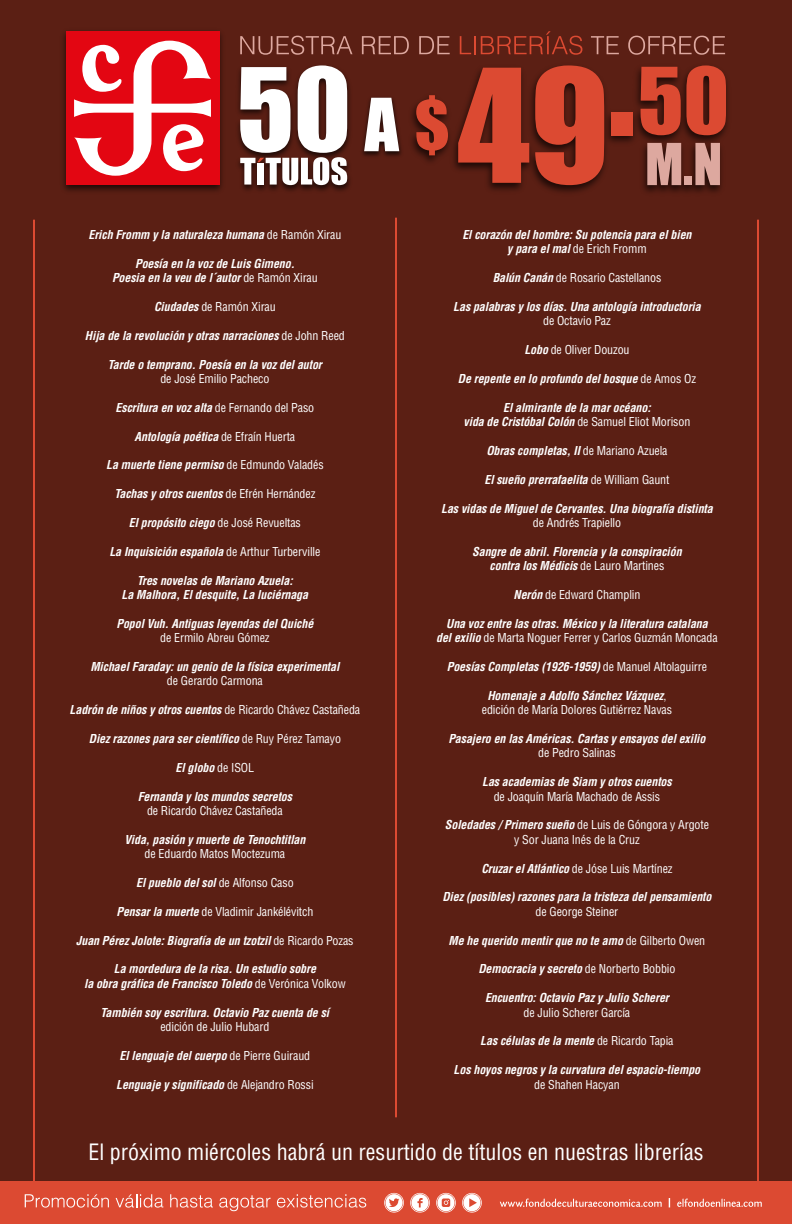
<style>
.page{position:relative;width:792px;height:1224px;background:#5b1f14}
.page>*{position:absolute;margin:0;border:0;box-sizing:border-box;transform-origin:0 0}
.t1{font:condensed 22px "Helvetica";color:#fff}
.t2{font:italic 700 condensed 12px/14.4px "Helvetica";letter-spacing:-.01em;color:#fff;text-align:center}
.t3{font:condensed 12px/14.4px "Helvetica";letter-spacing:-.01em;color:#fff;text-align:center}
.s1{font-weight:400;font-style:normal}
.s2{font-weight:700;font-style:italic}
</style>
<div class="page">
<hr style="left:395px;top:218px;width:2px;height:899px;background:#dc4a32">
<hr style="left:757px;top:220px;width:2px;height:961px;background:#dc4a32">
<hr style="left:33px;top:220px;width:2px;height:961px;background:#dc4a32">
<svg style="left:240px;top:36px;width:112px;height:19px"></svg>
<svg style="left:362px;top:36px;width:47px;height:18px"></svg>
<svg style="left:419px;top:36px;width:31px;height:18px"></svg>
<svg style="left:460px;top:31px;width:122px;height:24px"></svg>
<svg style="left:591px;top:36px;width:28px;height:18px"></svg>
<svg style="left:628px;top:36px;width:97px;height:19px"></svg>
<img style="left:362px;top:97px;width:40px;height:59px">
<svg style="left:364px;top:98px;width:35px;height:53px;background:#cec1be"></svg>
<img style="left:412px;top:67px;width:316px;height:126px">
<svg style="left:416px;top:95px;width:32px;height:60px"></svg>
<svg style="left:458px;top:68px;width:71px;height:115px"></svg>
<svg style="left:535px;top:65px;width:69px;height:120px;background:#ba3e2a"></svg>
<div style="left:612px;top:112px;width:21px;height:23px;background:#dc4a32"></div>
<svg style="left:641px;top:65px;width:85px;height:70px;background:#af3b27"></svg>
<svg style="left:647px;top:143px;width:34px;height:42px"></svg>
<div style="left:684px;top:177px;width:8px;height:8px;background:#dda89f"></div>
<svg style="left:695px;top:143px;width:25px;height:42px"></svg>
<img style="left:238px;top:71px;width:112px;height:120px">
<svg style="left:240px;top:65px;width:107px;height:120px"></svg>
<img style="left:63px;top:31px;width:159px;height:160px">
<div style="left:66px;top:32px;width:153px;height:153px;background:#e30612"></div>
<svg style="left:74px;top:41px;width:137px;height:135px"></svg>
<div style="left:0;top:1181px;width:792px;height:43px;background:#dc4a32"></div>
<svg style="left:25px;top:1194px;width:84px;height:14px"></svg>
<svg style="left:116px;top:1194px;width:47px;height:14px"></svg>
<svg style="left:170px;top:1194px;width:43px;height:14px"></svg>
<svg style="left:219px;top:1195px;width:52px;height:16px"></svg>
<svg style="left:277px;top:1194px;width:89px;height:14px"></svg>
<svg style="left:410px;top:1193px;width:20px;height:20px"></svg>
<svg style="left:462px;top:1193px;width:20px;height:20px"></svg>
<svg style="left:436px;top:1193px;width:20px;height:20px"></svg>
<svg style="left:384px;top:1193px;width:20px;height:20px"></svg>
<svg style="left:500px;top:1199px;width:162px;height:8px"></svg>
<svg style="left:677px;top:1199px;width:85px;height:8px"></svg>
<p class="t2" style="left:89px;top:227px;width:254px">Erich Fromm y la naturaleza humana <span class="s1">de Ramón Xirau</span></p>
<p class="t2" style="left:112px;top:256px;width:207px">Poesía en la voz de Luis Gimeno.<br>Poesia en la veu de l´autor <span class="s1">de Ramón Xirau</span></p>
<p class="t3" style="left:154px;top:299px;width:123px"><span class="s2">Ciudades</span> de Ramón Xirau</p>
<p class="t2" style="left:85px;top:328px;width:261px">Hija de la revolución y otras narraciones <span class="s1">de John Reed</span></p>
<p class="t2" style="left:108px;top:357px;width:215px">Tarde o temprano. Poesía en la voz del autor</p>
<p class="t3" style="left:160px;top:371px;width:111px">de José Emilio Pacheco</p>
<p class="t2" style="left:116px;top:400px;width:200px">Escritura en voz alta <span class="s1">de Fernando del Paso</span></p>
<p class="t2" style="left:135px;top:429px;width:162px">Antología poética <span class="s1">de Efraín Huerta</span></p>
<p class="t2" style="left:106px;top:458px;width:219px">La muerte tiene permiso <span class="s1">de Edmundo Valadés</span></p>
<p class="t2" style="left:114px;top:487px;width:202px">Tachas y otros cuentos <span class="s1">de Efrén Hernández</span></p>
<p class="t2" style="left:129px;top:515px;width:174px">El propósito ciego <span class="s1">de José Revueltas</span></p>
<p class="t2" style="left:109px;top:544px;width:213px">La Inquisición española <span class="s1">de Arthur Turberville</span></p>
<p class="t2" style="left:122px;top:573px;width:188px">Tres novelas de Mariano Azuela:<br>La Malhora, El desquite, La luciérnaga</p>
<p class="t2" style="left:116px;top:616px;width:198px">Popol Vuh. Antiguas leyendas del Quiché</p>
<p class="t3" style="left:160px;top:630px;width:111px">de Ermilo Abreu Gómez</p>
<p class="t2" style="left:90px;top:659px;width:250px">Michael Faraday: un genio de la física experimental</p>
<p class="t3" style="left:167px;top:674px;width:97px">de Gerardo Carmona</p>
<p class="t2" style="left:70px;top:703px;width:292px">Ladrón de niños y otros cuentos <span class="s1">de Ricardo Chávez Castañeda</span></p>
<p class="t2" style="left:89px;top:731px;width:254px">Diez razones para ser científico <span class="s1">de Ruy Pérez Tamayo</span></p>
<p class="t2" style="left:176px;top:760px;width:80px">El globo <span class="s1">de ISOL</span></p>
<p class="t2" style="left:138px;top:789px;width:156px">Fernanda y los mundos secretos</p>
<p class="t3" style="left:147px;top:803px;width:137px">de Ricardo Chávez Castañeda</p>
<p class="t2" style="left:124px;top:832px;width:183px">Vida, pasión y muerte de Tenochtitlan</p>
<p class="t3" style="left:145px;top:846px;width:142px">de Eduardo Matos Moctezuma</p>
<p class="t2" style="left:136px;top:875px;width:159px">El pueblo del sol <span class="s1">de Alfonso Caso</span></p>
<p class="t3" style="left:117px;top:904px;width:198px"><span class="s2">Pensar la muerte</span> de Vladimir Jankélévitch</p>
<p class="t2" style="left:76px;top:933px;width:279px">Juan Pérez Jolote: Biografía de un tzotzil <span class="s1">de Ricardo Pozas</span></p>
<p class="t2" style="left:84px;top:962px;width:263px">La mordedura de la risa. Un estudio sobre<br>la obra gráfica de Francisco Toledo <span class="s1">de Verónica Volkow</span></p>
<p class="t2" style="left:101px;top:1005px;width:230px">También soy escritura. Octavio Paz cuenta de sí</p>
<p class="t3" style="left:160px;top:1019px;width:110px">edición de Julio Hubard</p>
<p class="t2" style="left:120px;top:1048px;width:192px">El lenguaje del cuerpo <span class="s1">de Pierre Guiraud</span></p>
<p class="t2" style="left:116px;top:1077px;width:199px">Lenguaje y significado <span class="s1">de Alejandro Rossi</span></p>
<p class="t2" style="left:462px;top:227px;width:231px">El corazón del hombre: Su potencia para el bien y para el mal <span class="s1">de Erich Fromm</span></p>
<p class="t3" style="left:493px;top:270px;width:170px"><span class="s2">Balún Canán</span> de Rosario Castellanos</p>
<p class="t2" style="left:453px;top:299px;width:249px">Las palabras y los días. Una antología introductoria</p>
<p class="t3" style="left:543px;top:314px;width:69px">de Octavio Paz</p>
<p class="t3" style="left:524px;top:342px;width:107px"><span class="s2">Lobo</span> de Oliver Douzou</p>
<p class="t2" style="left:458px;top:371px;width:240px">De repente en lo profundo del bosque <span class="s1">de Amos Oz</span></p>
<p class="t2" style="left:464px;top:400px;width:228px">El almirante de la mar océano:<br>vida de Cristóbal Colón <span class="s1">de Samuel Eliot Morison</span></p>
<p class="t2" style="left:486px;top:443px;width:183px">Obras completas, II <span class="s1">de Mariano Azuela</span></p>
<p class="t2" style="left:484px;top:472px;width:187px">El sueño prerrafaelita <span class="s1">de William Gaunt</span></p>
<p class="t2" style="left:441px;top:501px;width:273px">Las vidas de Miguel de Cervantes. Una biografía distinta</p>
<p class="t3" style="left:533px;top:515px;width:90px">de Andrés Trapiello</p>
<p class="t2" style="left:472px;top:544px;width:211px">Sangre de abril. Florencia y la conspiración contra los Médicis <span class="s1">de Lauro Martines</span></p>
<p class="t3" style="left:514px;top:587px;width:128px"><span class="s2">Nerón</span> de Edward Champlin</p>
<p class="t2" style="left:436px;top:616px;width:283px">Una voz entre las otras. México y la literatura catalana<br>del exilio <span class="s1">de Marta Noguer Ferrer y Carlos Guzmán Moncada</span></p>
<p class="t2" style="left:447px;top:659px;width:262px">Poesías Completas (1926-1959) <span class="s1">de Manuel Altolaguirre</span></p>
<p class="t3" style="left:482px;top:688px;width:192px"><span class="s2">Homenaje a Adolfo Sánchez Vázquez</span>, edición de María Dolores Gutiérrez Navas</p>
<p class="t2" style="left:448px;top:731px;width:259px">Pasajero en las Américas. Cartas y ensayos del exilio</p>
<p class="t3" style="left:538px;top:746px;width:79px">de Pedro Salinas</p>
<p class="t2" style="left:482px;top:775px;width:191px">Las academias de Siam y otros cuentos</p>
<p class="t3" style="left:494px;top:789px;width:168px">de Joaquín María Machado de Assis</p>
<p class="t3" style="left:445px;top:818px;width:266px"><span class="s2">Soledades / Primero sueño</span> de Luis de Góngora y Argote y Sor Juana Inés de la Cruz</p>
<p class="t3" style="left:481px;top:861px;width:193px"><span class="s2">Cruzar el Atlántico</span> de Jóse Luis Martínez</p>
<p class="t2" style="left:442px;top:890px;width:271px">Diez (posibles) razones para la tristeza del pensamiento</p>
<p class="t3" style="left:536px;top:904px;width:84px">de George Steiner</p>
<p class="t2" style="left:449px;top:933px;width:258px">Me he querido mentir que no te amo <span class="s1">de Gilberto Owen</span></p>
<p class="t2" style="left:478px;top:962px;width:199px">Democracia y secreto <span class="s1">de Norberto Bobbio</span></p>
<p class="t2" style="left:485px;top:991px;width:185px">Encuentro: Octavio Paz y Julio Scherer</p>
<p class="t3" style="left:524px;top:1005px;width:108px">de Julio Scherer García</p>
<p class="t2" style="left:480px;top:1034px;width:195px">Las células de la mente <span class="s1">de Ricardo Tapia</span></p>
<p class="t2" style="left:454px;top:1063px;width:248px">Los hoyos negros y la curvatura del espacio-tiempo</p>
<p class="t3" style="left:534px;top:1077px;width:87px">de Shahen Hacyan</p>
<h1 class="t1" style="left:88px;top:1138px;width:617px">El próximo miércoles habrá un resurtido de títulos en nuestras librerías</h1>
</div>
